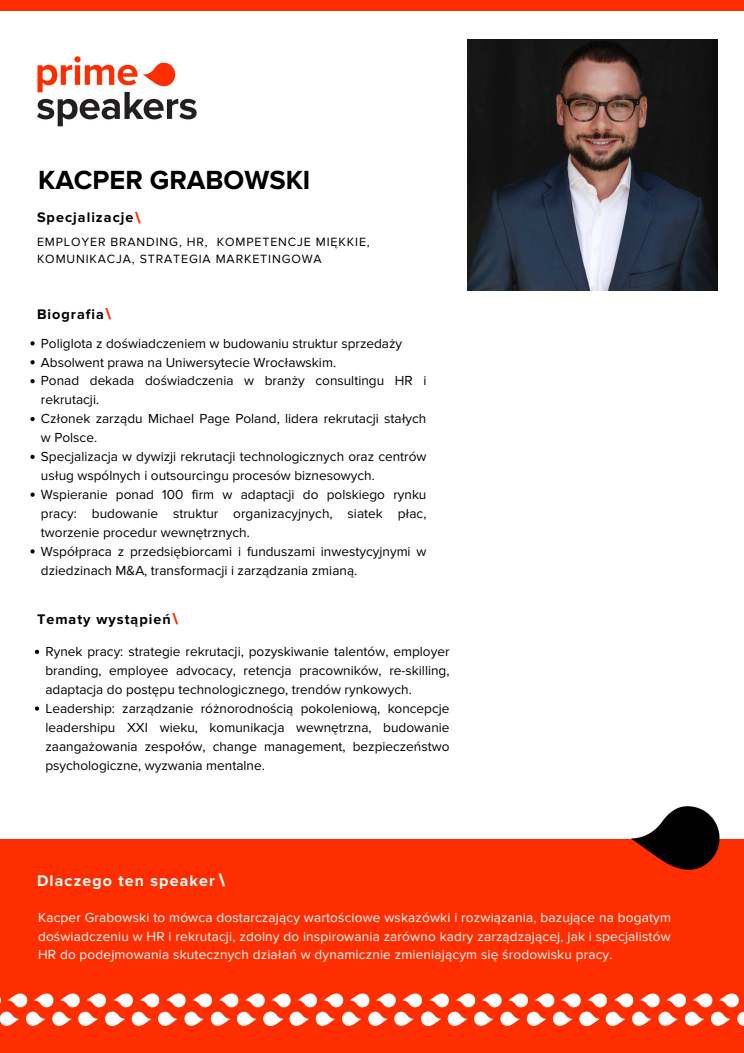
<style>
.page{position:relative;width:744px;height:1053px;background:#fff}
.page>*{position:absolute;margin:0;border:0;box-sizing:border-box;transform-origin:0 0}
.t1{font:700 27.2px "Proxima Nova";color:#000}
.t2{font:900 18px "Proxima Nova";color:#fff}
.t3{font:700 16px "Proxima Nova";letter-spacing:.07em;color:#fff}
.t4{font:900 16px "Proxima Nova";color:#ff2e00}
.t5{font:700 14.4px "Proxima Nova";letter-spacing:.07em;color:#000}
.t6{font:13.6px/18.9px "Proxima Nova";color:#000}
.t7{font:13.6px/18.9px "Proxima Nova";letter-spacing:.015em;color:#fff;text-align:justify}
.t8{font:12.4px/17.1px "Proxima Nova";letter-spacing:.07em;color:#000}
</style>
<div class="page">
<img style="left:37px;top:56px;width:160px;height:71px">
<div style="left:0;top:0;width:744px;height:10px;background:#ff2e00"></div>
<img style="left:468px;top:40px;width:250px;height:250px">
<div style="left:0;top:838px;width:744px;height:214px;background:#ff2e00"></div>
<img style="left:0;top:993px;width:74px;height:33px">
<img style="left:74px;top:993px;width:158px;height:33px">
<img style="left:232px;top:993px;width:158px;height:33px">
<img style="left:390px;top:993px;width:158px;height:33px">
<img style="left:548px;top:993px;width:158px;height:33px">
<img style="left:706px;top:993px;width:38px;height:33px">
<img style="left:630px;top:806px;width:90px;height:64px">
<svg style="left:35px;top:649px;width:4px;height:5px"></svg>
<svg style="left:35px;top:706px;width:4px;height:4px"></svg>
<svg style="left:30px;top:341px;width:5px;height:4px"></svg>
<svg style="left:30px;top:360px;width:5px;height:4px"></svg>
<svg style="left:30px;top:379px;width:5px;height:4px"></svg>
<svg style="left:30px;top:417px;width:5px;height:4px"></svg>
<svg style="left:30px;top:454px;width:5px;height:5px"></svg>
<svg style="left:30px;top:492px;width:5px;height:4px"></svg>
<svg style="left:30px;top:549px;width:5px;height:4px"></svg>
<p class="t1" style="left:38px;top:164px;width:274px">KACPER GRABOWSKI</p>
<p class="t5" style="left:37px;top:209px;width:98px">Specjalizacje</p>
<p class="t4" style="left:135px;top:208px;width:7px">\</p>
<p class="t8" style="left:37px;top:233px;width:334px">EMPLOYER BRANDING, HR, KOMPETENCJE MIĘKKIE,<br>KOMUNIKACJA, STRATEGIA MARKETINGOWA</p>
<p class="t5" style="left:37px;top:305px;width:69px">Biografia</p>
<p class="t4" style="left:105px;top:304px;width:7px">\</p>
<p class="t6" style="left:41px;top:334px;width:363px">Poliglota z doświadczeniem w budowaniu struktur sprzedaży</p>
<p class="t6" style="left:41px;top:353px;width:297px">Absolwent prawa na Uniwersytecie Wrocławskim.</p>
<p class="t6" style="left:41px;top:372px;width:387px">Ponad dekada doświadczenia w branży consultingu HR i rekrutacji.</p>
<p class="t6" style="left:41px;top:409px;width:387px">Członek zarządu Michael Page Poland, lidera rekrutacji stałych w Polsce.</p>
<p class="t6" style="left:41px;top:447px;width:387px">Specjalizacja w dywizji rekrutacji technologicznych oraz centrów usług wspólnych i outsourcingu procesów biznesowych.</p>
<p class="t6" style="left:41px;top:485px;width:387px;text-align:justify">Wspieranie ponad 100 firm w adaptacji do polskiego rynku pracy: budowanie struktur organizacyjnych, siatek płac, tworzenie procedur wewnętrznych.</p>
<p class="t6" style="left:41px;top:542px;width:387px">Współpraca z przedsiębiorcami i funduszami inwestycyjnymi w dziedzinach M&amp;A, transformacji i zarządzania zmianą.</p>
<p class="t5" style="left:37px;top:610px;width:135px">Tematy wystąpień</p>
<p class="t4" style="left:173px;top:609px;width:7px">\</p>
<p class="t6" style="left:45px;top:642px;width:406px;text-align:justify">Rynek pracy: strategie rekrutacji, pozyskiwanie talentów, employer branding, employee advocacy, retencja pracowników, re-skilling, adaptacja do postępu technologicznego, trendów rynkowych.</p>
<p class="t6" style="left:45px;top:699px;width:406px;text-align:justify">Leadership: zarządzanie różnorodnością pokoleniową, koncepcje leadershipu XXI wieku, komunikacja wewnętrzna, budowanie zaangażowania zespołów, change management, bezpieczeństwo psychologiczne, wyzwania mentalne.</p>
<p class="t3" style="left:37px;top:870px;width:179px">Dlaczego ten speaker</p>
<p class="t2" style="left:219px;top:869px;width:8px">\</p>
<p class="t7" style="left:38px;top:907px;width:635px">Kacper Grabowski to mówca dostarczający wartościowe wskazówki i rozwiązania, bazujące na bogatym doświadczeniu w HR i rekrutacji, zdolny do inspirowania zarówno kadry zarządzającej, jak i specjalistów HR do podejmowania skutecznych działań w dynamicznie zmieniającym się środowisku pracy.</p>
</div>
